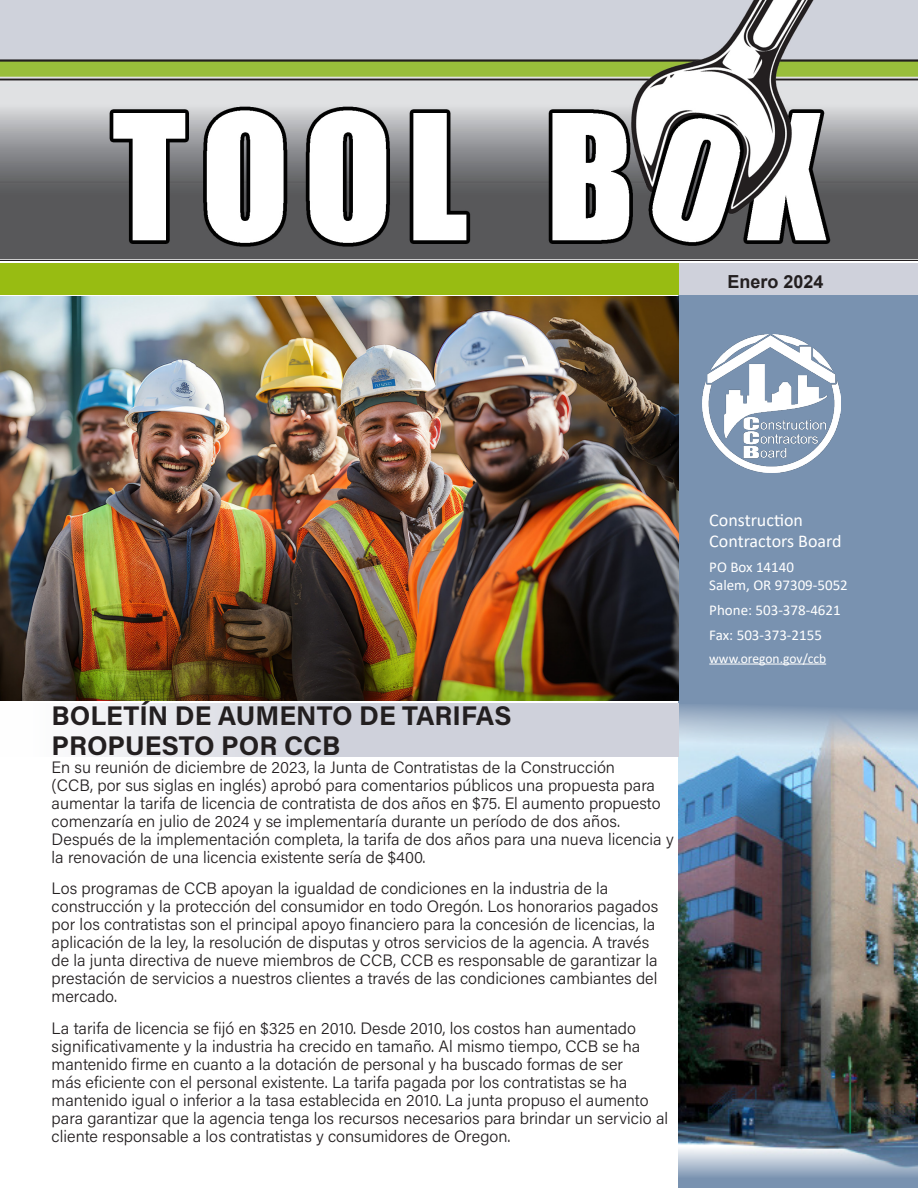
<style>
.page{position:relative;width:918px;height:1188px;background:#fff}
.page>*{position:absolute;margin:0;border:0;box-sizing:border-box;transform-origin:0 0}
.t1{font:27px/30px "Acumin Variable Concept";color:#231f20}
.t2{font:18px/21.6px "Calibri";color:#fff}
.t3{font:700 18px "Arial";color:#231f20}
.t4{font:16.5px/18px "Acumin Variable Concept";color:#231f20}
.t5{font:15px/18px "Calibri";color:#fff}
.t6{font:13.5px "Calibri";color:#fff}
</style>
<div class="page">
<div style="left:678px;top:274px;width:240px;height:914px;background:#7992b0"></div>
<img style="left:702px;top:334px;width:138px;height:138px">
<div style="left:678px;top:263px;width:240px;height:31px;background:#cfd1db"></div>
<hr style="left:709px;top:664px;width:117px;height:1px;background:#fff">
<img style="left:678px;top:705px;width:240px;height:471px">
<div style="left:0;top:263px;width:678px;height:32px;background:#98bc12"></div>
<div style="left:0;top:704px;width:679px;height:54px;background:linear-gradient(to right,#f4f4f7,#c2c5d1)"></div>
<img style="left:0;top:0;width:918px;height:259px">
<img style="left:0;top:297px;width:678px;height:403px">
<p class="t3" style="left:727px;top:269px;width:98px">Enero 2024</p>
<p class="t1" style="left:52px;top:699px;width:462px">BOLETÍN DE AUMENTO DE TARIFAS<br>PROPUESTO POR CCB</p>
<p class="t4" style="left:52px;top:757px;width:624px">En su reunión de diciembre de 2023, la Junta de Contratistas de la Construcción<br>(CCB, por sus siglas en inglés) aprobó para comentarios públicos una propuesta para aumentar la tarifa de licencia de contratista de dos años en $75. El aumento propuesto comenzaría en julio de 2024 y se implementaría durante un período de dos años.<br>Después de la implementación completa, la tarifa de dos años para una nueva licencia y la renovación de una licencia existente sería de $400.</p>
<p class="t4" style="left:52px;top:879px;width:608px">Los programas de CCB apoyan la igualdad de condiciones en la industria de la construcción y la protección del consumidor en todo Oregón. Los honorarios pagados por los contratistas son el principal apoyo financiero para la concesión de licencias, la aplicación de la ley, la resolución de disputas y otros servicios de la agencia. A través de la junta directiva de nueve miembros de CCB, CCB es responsable de garantizar la prestación de servicios a nuestros clientes a través de las condiciones cambiantes del mercado.</p>
<p class="t4" style="left:52px;top:1018px;width:618px">La tarifa de licencia se fijó en $325 en 2010. Desde 2010, los costos han aumentado significativamente y la industria ha crecido en tamaño. Al mismo tiempo, CCB se ha mantenido firme en cuanto a la dotación de personal y ha buscado formas de ser<br>más eficiente con el personal existente. La tarifa pagada por los contratistas se ha mantenido igual o inferior a la tasa establecida en 2010. La junta propuso el aumento para garantizar que la agencia tenga los recursos necesarios para brindar un servicio al cliente responsable a los contratistas y consumidores de Oregon.</p>
<p class="t2" style="left:709px;top:508px;width:134px">Construction<br>Contractors Board</p>
<p class="t5" style="left:709px;top:558px;width:140px">PO Box 14140<br>Salem, OR 97309-5052</p>
<p class="t5" style="left:709px;top:600px;width:133px">Phone: 503-378-4621</p>
<p class="t5" style="left:709px;top:625px;width:114px">Fax: 503-373-2155</p>
<p class="t6" style="left:709px;top:649px;width:118px">www.oregon.gov/ccb</p>
</div>
